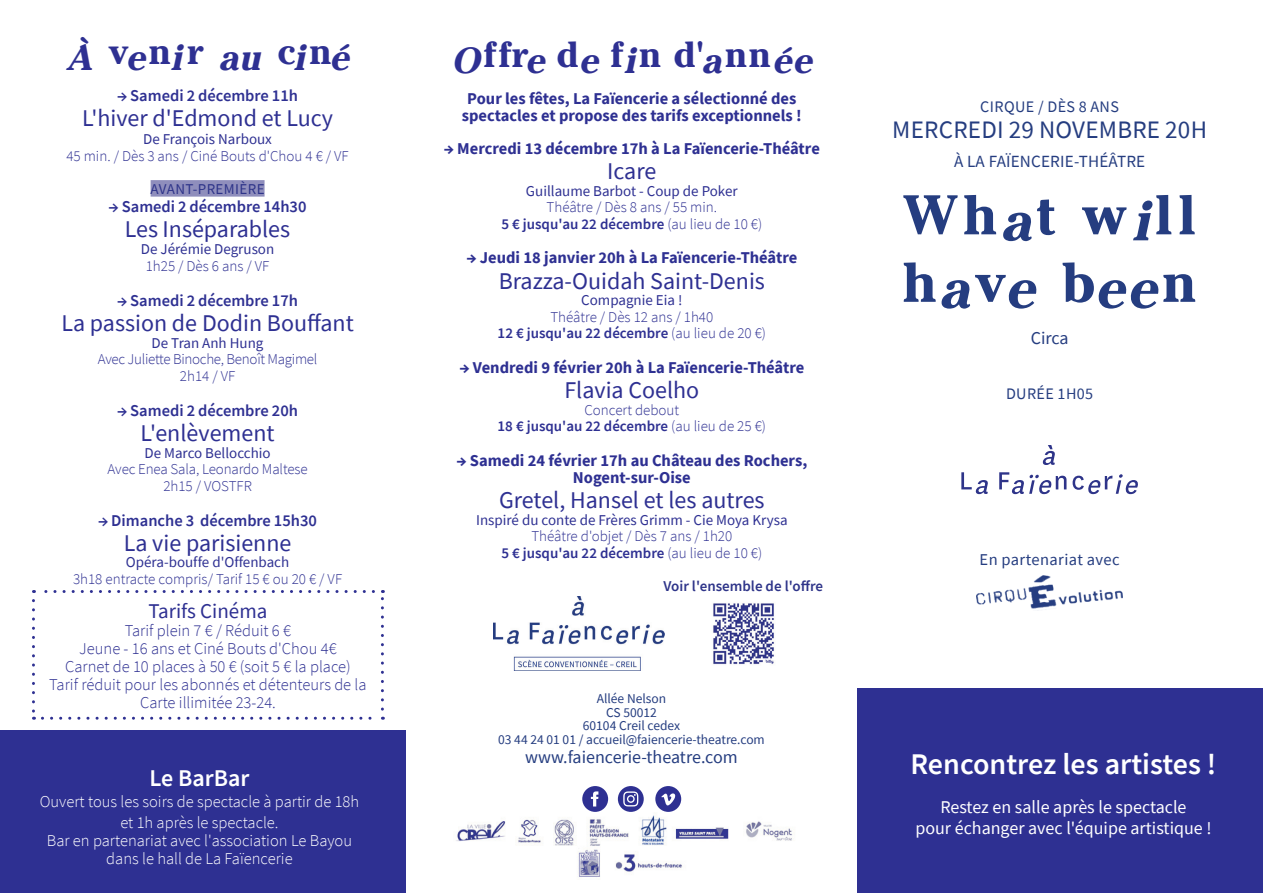
<style>
.page{position:relative;width:1263px;height:893px;background:#fff}
.page>*{position:absolute;margin:0;border:0;box-sizing:border-box;transform-origin:0 0}
.t1{font:700 55.5px/67.5px "Cheltenham Std";color:#253d80}
.t2{font:700 36px "Cheltenham Std";color:#2e3092}
.t3{font:italic 700 36px "Cheltenham Std";color:#2e3092}
.t4{font:600 30px "Source Sans Pro";color:#fff}
.t5{font:25.05px "Source Sans Pro";letter-spacing:.01em;color:#253d80}
.t6{font:24px "Source Sans Pro";color:#2e3092}
.t7{font:600 24px "Source Sans Pro";color:#fff}
.t8{font:21px "Source Sans Pro";color:#2e3092}
.t9{font:18px/21px "Source Sans Pro";color:#fff;text-align:center}
.t10{font:18px "Source Sans Pro";color:#253d80}
.t11{font:17.1px "Source Sans Pro";letter-spacing:.01em;color:#253d80}
.t12{font:700 16.5px/16.5px "Source Sans Pro";color:#2e3092;text-align:center}
.t13{font:300 16.5px/18px "Source Sans Pro";color:#2e3092;text-align:center}
.t14{font:300 16.5px/21px "Source Sans Pro";color:#fff;text-align:center}
.t15{font:600 16.5px "Source Sans Pro";color:#2e3092}
.t16{font:16.5px "Source Sans Pro";letter-spacing:.025em;color:#253d80}
.t17{font:16.05px "Source Sans Pro";letter-spacing:.025em;color:#253d80}
.t18{font:300 15px/16.5px "Source Sans Pro";color:#2e3092;text-align:center}
.t19{font:15px "Source Sans Pro";color:#2e3092}
.t20{font:300 15px/16.5px "Source Sans Pro";letter-spacing:-.02em;color:#2e3092;text-align:center}
.t21{font:600 15px "Source Sans Pro";color:#2e3489}
.t22{font:15px "Source Sans Pro";letter-spacing:.025em;color:#2e3489}
.t23{font:13.5px/13.5px "Source Sans Pro";color:#253d80;text-align:center}
.s1{font-style:italic}
.s2{font-weight:600}
</style>
<div class="page">
<div style="left:151px;top:180px;width:114px;height:17px;background:#8f8ebc"></div>
<svg style="left:32px;top:601px;width:3px;height:119px"></svg>
<svg style="left:42px;top:717px;width:341px;height:3px"></svg>
<svg style="left:381px;top:590px;width:3px;height:119px"></svg>
<svg style="left:33px;top:590px;width:340px;height:3px"></svg>
<svg style="left:582px;top:786px;width:26px;height:26px"></svg>
<svg style="left:618px;top:786px;width:26px;height:26px"></svg>
<svg style="left:655px;top:786px;width:26px;height:26px"></svg>
<img style="left:456px;top:815px;width:336px;height:62px">
<svg style="left:961px;top:445px;width:177px;height:49px"></svg>
<img style="left:976px;top:575px;width:147px;height:35px">
<img style="left:493px;top:596px;width:172px;height:75px">
<div style="left:857px;top:689px;width:406px;height:204px;background:#2e3092"></div>
<div style="left:0;top:730px;width:405px;height:163px;background:#2e3092"></div>
<img style="left:713px;top:603px;width:61px;height:62px">
<h2 class="t3" style="left:66px;top:36px;width:293px">À <sup>v</sup>e<sup>n</sup>i<sup>r</sup> au <sup>c</sup>i<sup>n</sup>é</h2>
<p class="t15" style="left:117px;top:85px;width:182px">→ Samedi 2 décembre 11h</p>
<h3 class="t6" style="left:82px;top:103px;width:253px">L'hiver d'Edmond et Lucy</h3>
<p class="t19" style="left:143px;top:130px;width:130px">De François Narboux</p>
<p class="t18" style="left:66px;top:147px;width:284px">45 min. / Dès 3 ans / Ciné Bouts d'Chou 4 € / VF</p>
<p class="t22" style="left:151px;top:180px;width:115px">AVANT-PREMIÈRE</p>
<p class="t15" style="left:109px;top:196px;width:199px">→ Samedi 2 décembre 14h30</p>
<h3 class="t6" style="left:125px;top:214px;width:167px">Les Inséparables</h3>
<p class="t19" style="left:141px;top:240px;width:135px">De Jérémie Degruson</p>
<p class="t18" style="left:146px;top:257px;width:125px">1h25 / Dès 6 ans / VF</p>
<p class="t15" style="left:117px;top:290px;width:182px">→ Samedi 2 décembre 17h</p>
<h3 class="t6" style="left:61px;top:308px;width:294px">La passion de Dodin Bouffant</h3>
<p class="t19" style="left:152px;top:333px;width:113px">De Tran Anh Hung</p>
<p class="t20" style="left:98px;top:351px;width:221px">Avec Juliette Binoche, Benoît Magimel<br>2h14 / VF</p>
<p class="t15" style="left:117px;top:400px;width:182px">→ Samedi 2 décembre 20h</p>
<h3 class="t6" style="left:141px;top:418px;width:136px">L'enlèvement</h3>
<p class="t19" style="left:144px;top:443px;width:128px">De Marco Bellocchio</p>
<p class="t18" style="left:108px;top:461px;width:202px">Avec Enea Sala, Leonardo Maltese<br>2h15 / VOSTFR</p>
<p class="t15" style="left:98px;top:510px;width:220px">→ Dimanche 3 décembre 15h30</p>
<h3 class="t6" style="left:124px;top:528px;width:169px">La vie parisienne</h3>
<p class="t19" style="left:126px;top:553px;width:165px">Opéra-bouffe d'Offenbach</p>
<p class="t18" style="left:73px;top:571px;width:271px">3h18 entracte compris/ Tarif 15 € ou 20 € / VF</p>
<h3 class="t8" style="left:148px;top:597px;width:120px">Tarifs Cinéma</h3>
<p class="t13" style="left:49px;top:621px;width:319px">Tarif plein 7 € / Réduit 6 €<br>Jeune - 16 ans et Ciné Bouts d'Chou 4€<br>Carnet de 10 places à 50 € (soit 5 € la place)<br>Tarif réduit pour les abonnés et détenteurs de la Carte illimitée 23-24.</p>
<h3 class="t7" style="left:149px;top:763px;width:102px">Le BarBar</h3>
<p class="t14" style="left:40px;top:791px;width:321px">Ouvert tous les soirs de spectacle à partir de 18h et 1h après le spectacle.</p>
<p class="t14" style="left:47px;top:832px;width:307px;line-height:18px">Bar en partenariat avec l'association Le Bayou dans le hall de La Faïencerie</p>
<h2 class="t2" style="left:451px;top:33px;width:371px"><span class="s1">O</span>ffr<span class="s1">e</span> d<span class="s1">e</span> f<span class="s1">i</span>n d'<span class="s1">a</span>nn<span class="s1">ée</span></h2>
<p class="t12" style="left:462px;top:90px;width:341px">Pour les fêtes, La Faïencerie a sélectionné des spectacles et propose des tarifs exceptionnels !</p>
<p class="t12" style="left:444px;top:140px;width:378px">→ Mercredi 13 décembre 17h à La Faïencerie-Théâtre</p>
<h3 class="t6" style="left:607px;top:156px;width:51px">Icare</h3>
<p class="t19" style="left:526px;top:181px;width:213px">Guillaume Barbot - Coup de Poker</p>
<p class="t18" style="left:501px;top:199px;width:262px">Théâtre / Dès 8 ans / 55 min.<br><span class="s2">5 € jusqu'au 22 décembre</span> (au lieu de 10 €)</p>
<p class="t12" style="left:466px;top:249px;width:332px">→ Jeudi 18 janvier 20h à La Faïencerie-Théâtre</p>
<h3 class="t6" style="left:499px;top:266px;width:268px">Brazza-Ouidah Saint-Denis</h3>
<p class="t19" style="left:581px;top:291px;width:103px">Compagnie Eia !</p>
<p class="t18" style="left:498px;top:309px;width:270px">Théâtre / Dès 12 ans / 1h40<br><span class="s2">12 € jusqu'au 22 décembre</span> (au lieu de 20 €)</p>
<p class="t12" style="left:459px;top:359px;width:346px">→ Vendredi 9 février 20h à La Faïencerie-Théâtre</p>
<h3 class="t6" style="left:564px;top:375px;width:136px">Flavia Coelho</h3>
<p class="t18" style="left:498px;top:402px;width:270px">Concert debout<br><span class="s2">18 € jusqu'au 22 décembre</span> (au lieu de 25 €)</p>
<p class="t12" style="left:456px;top:452px;width:352px">→ Samedi 24 février 17h au Château des Rochers,<br>Nogent-sur-Oise</p>
<h3 class="t6" style="left:499px;top:485px;width:267px">Gretel, Hansel et les autres</h3>
<p class="t19" style="left:476px;top:510px;width:313px">Inspiré du conte de Frères Grimm - Cie Moya Krysa</p>
<p class="t18" style="left:501px;top:528px;width:262px">Théâtre d'objet / Dès 7 ans / 1h20<br><span class="s2">5 € jusqu'au 22 décembre</span> (au lieu de 10 €)</p>
<p class="t21" style="left:663px;top:576px;width:161px">Voir l'ensemble de l'offre</p>
<p class="t17" style="left:980px;top:96px;width:140px">CIRQUE / DÈS 8 ANS</p>
<h3 class="t5" style="left:892px;top:114px;width:316px">MERCREDI 29 NOVEMBRE 20H</h3>
<p class="t11" style="left:954px;top:150px;width:193px">À LA FAÏENCERIE-THÉÂTRE</p>
<h1 class="t1" style="left:903px;top:181px;width:295px">Wh<span class="s1">a</span>t w<span class="s1">i</span>ll h<span class="s1">a</span>v<span class="s1">e</span> b<span class="s1">ee</span>n</h1>
<p class="t10" style="left:1031px;top:326px;width:39px">Circa</p>
<p class="t17" style="left:1006px;top:384px;width:89px">DURÉE 1H05</p>
<p class="t16" style="left:980px;top:549px;width:142px">En partenariat avec</p>
<p class="t23" style="left:498px;top:692px;width:268px">Allée Nelson<br>CS 50012<br>60104 Creil cedex<br>03 44 24 01 01 / accueil@faiencerie-theatre.com</p>
<p class="t10" style="left:525px;top:746px;width:214px">www.faiencerie-theatre.com</p>
<h3 class="t4" style="left:910px;top:745px;width:307px">Rencontrez les artistes !</h3>
<p class="t9" style="left:915px;top:797px;width:298px">Restez en salle après le spectacle<br>pour échanger avec l'équipe artistique !</p>
</div>
